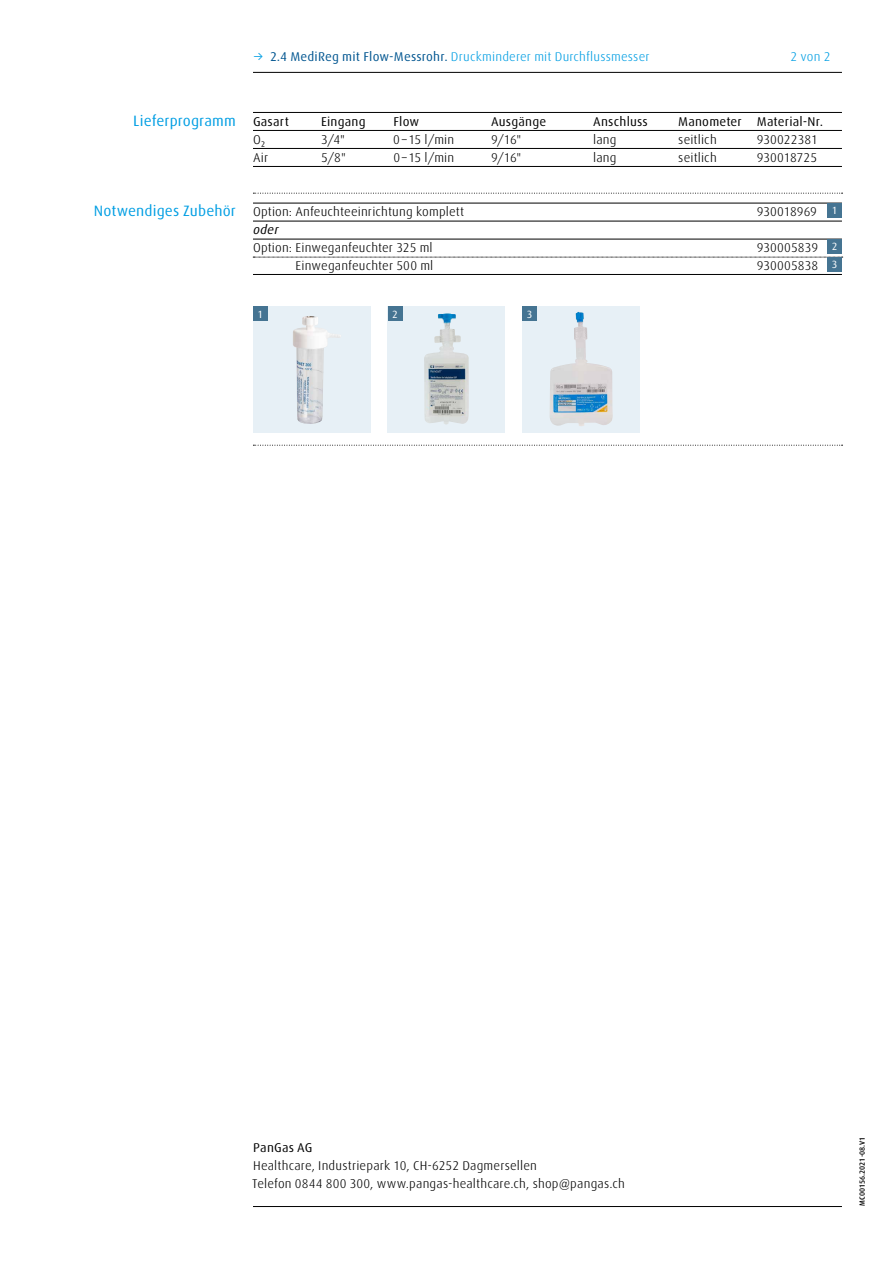
<style>
.page{position:relative;width:893px;height:1263px;background:#fff}
.page>*{position:absolute;margin:0;border:0;box-sizing:border-box;transform-origin:0 0}
.t1{font:15px "Linde Dax Global";letter-spacing:.005em;color:#009ee3}
.t2{font:300 12.75px/17.9px "Linde Dax Global";letter-spacing:.01em;color:#000}
.t3{font:300 12.75px "Linde Dax Global";letter-spacing:.01em;color:#009ee3}
.t4{font:12.75px "Linde Dax Global";letter-spacing:.015em;color:#000}
.t5{font:italic 12.75px "Linde Dax Global";color:#000}
.t6{font:10.5px "Linde Dax Global";color:#fff}
.t7{font:500 7.5px "Linde Dax Global";color:#000}
.s1{font-weight:400}
.s2{font-weight:400;color:#005590}
.s3{font-weight:400;font-size:10.5px;color:#fff}
</style>
<div class="page">
<hr style="left:253px;top:72px;width:589px;height:1px;background:#000">
<div style="left:388px;top:306px;width:117px;height:126px;background:#e7f0f6"></div>
<img style="left:424px;top:313px;width:45px;height:112px">
<div style="left:388px;top:306px;width:15px;height:15px;background:#457492"></div>
<div style="left:522px;top:306px;width:118px;height:126px;background:#e7f0f6"></div>
<img style="left:550px;top:312px;width:63px;height:114px">
<div style="left:522px;top:306px;width:15px;height:15px;background:#457492"></div>
<div style="left:253px;top:306px;width:118px;height:126px;background:#e7f0f6"></div>
<img style="left:293px;top:316px;width:48px;height:108px">
<div style="left:253px;top:306px;width:15px;height:15px;background:#457492"></div>
<hr style="left:253px;top:1206px;width:589px;height:1px;background:#000">
<hr style="left:253px;top:112px;width:589px;height:1px;background:#000">
<hr style="left:253px;top:130px;width:589px;height:1px;background:#000">
<hr style="left:253px;top:148px;width:589px;height:1px;background:#000">
<hr style="left:253px;top:166px;width:589px;height:1px;background:#000">
<svg style="left:253px;top:193px;width:590px;height:1px"></svg>
<hr style="left:253px;top:203px;width:589px;height:1px;background:#000">
<hr style="left:253px;top:221px;width:589px;height:1px;background:#000">
<hr style="left:253px;top:239px;width:589px;height:1px;background:#000">
<svg style="left:253px;top:257px;width:590px;height:1px"></svg>
<hr style="left:253px;top:274px;width:589px;height:1px;background:#000">
<svg style="left:253px;top:445px;width:590px;height:1px"></svg>
<div style="left:827px;top:203px;width:15px;height:15px;background:#457492"></div>
<div style="left:827px;top:239px;width:15px;height:15px;background:#457492"></div>
<div style="left:827px;top:257px;width:15px;height:15px;background:#457492"></div>
<p class="t3" style="left:253px;top:49px;width:398px"><span class="s1">→</span> <span class="s2">2.4 MediReg mit Flow-Messrohr.</span> Druckminderer mit Durchflussmesser</p>
<p class="t3" style="left:791px;top:49px;width:41px">2 von 2</p>
<p class="t1" style="left:133px;top:112px;width:104px">Lieferprogramm</p>
<p class="t1" style="left:94px;top:202px;width:144px">Notwendiges Zubehör</p>
<p class="t4" style="left:253px;top:114px;width:37px">Gasart</p>
<p class="t4" style="left:321px;top:114px;width:46px">Eingang</p>
<p class="t4" style="left:393px;top:114px;width:27px">Flow</p>
<p class="t4" style="left:491px;top:114px;width:57px">Ausgänge</p>
<p class="t4" style="left:593px;top:114px;width:56px">Anschluss</p>
<p class="t4" style="left:678px;top:114px;width:146px">Manometer Material-Nr.</p>
<p class="t2" style="left:253px;top:131px;width:14px">O₂</p>
<p class="t2" style="left:321px;top:131px;width:25px">3/4"</p>
<p class="t2" style="left:393px;top:131px;width:62px">0–15 l/min</p>
<p class="t2" style="left:491px;top:131px;width:32px">9/16"</p>
<p class="t2" style="left:593px;top:131px;width:25px">lang</p>
<p class="t2" style="left:678px;top:131px;width:40px">seitlich</p>
<p class="t2" style="left:757px;top:131px;width:62px">930022381</p>
<p class="t2" style="left:253px;top:149px;width:17px">Air</p>
<p class="t2" style="left:321px;top:149px;width:26px">5/8"</p>
<p class="t2" style="left:393px;top:149px;width:62px">0–15 l/min</p>
<p class="t2" style="left:491px;top:149px;width:32px">9/16"</p>
<p class="t2" style="left:593px;top:149px;width:25px">lang</p>
<p class="t2" style="left:678px;top:149px;width:40px">seitlich</p>
<p class="t2" style="left:757px;top:149px;width:62px">930018725</p>
<p class="t2" style="left:253px;top:203px;width:213px">Option: Anfeuchteeinrichtung komplett</p>
<p class="t2" style="left:757px;top:203px;width:82px">930018969 <span class="s3">1</span></p>
<p class="t5" style="left:253px;top:222px;width:27px">oder</p>
<p class="t2" style="left:253px;top:239px;width:181px">Option: Einweganfeuchter 325 ml</p>
<p class="t2" style="left:757px;top:239px;width:82px">930005839 <span class="s3">2</span></p>
<p class="t2" style="left:296px;top:257px;width:139px">Einweganfeuchter 500 ml</p>
<p class="t2" style="left:757px;top:257px;width:82px">930005838 <span class="s3">3</span></p>
<p class="t6" style="left:258px;top:308px;width:7px">1</p>
<p class="t6" style="left:392px;top:308px;width:7px">2</p>
<p class="t6" style="left:527px;top:308px;width:7px">3</p>
<p class="t4" style="left:253px;top:1140px;width:61px">PanGas AG</p>
<p class="t2" style="left:252px;top:1157px;width:374px">Healthcare, Industriepark 10, CH-6252 Dagmersellen<br>Telefon 0844 800 300, www.pangas-healthcare.ch, shop@pangas.ch</p>
<p class="t7" style="left:858px;top:1205px;width:71px;rotate:-90deg">MC00156.2021-08.V1</p>
</div>
